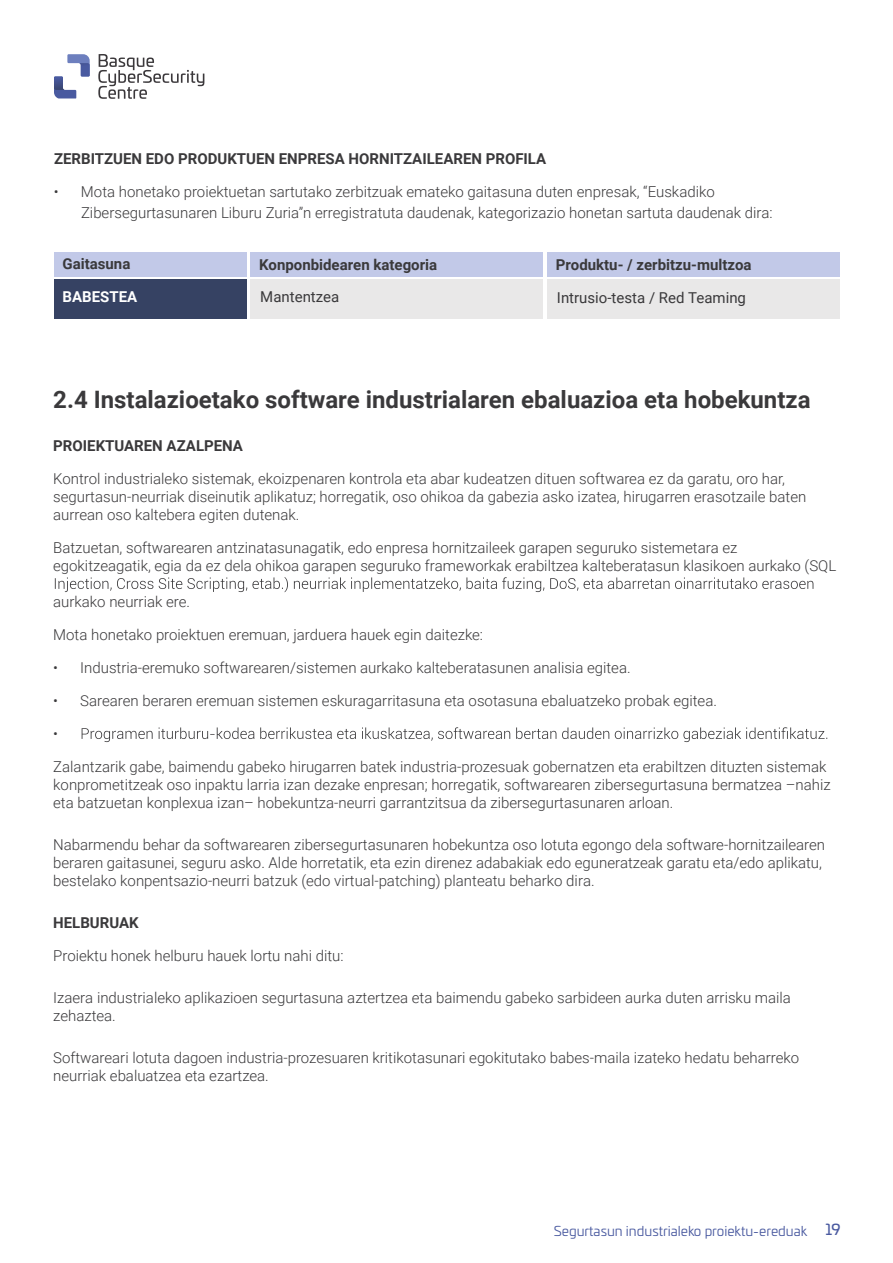
<style>
.page{position:relative;width:893px;height:1263px;background:#fff}
.page>*{position:absolute;margin:0;border:0;box-sizing:border-box;transform-origin:0 0}
.t1{font:700 24px "Roboto";color:#3a393b}
.t2{font:300 15px/18px "Roboto";color:#3a393b}
.t3{font:700 15px "Roboto";color:#3a393b}
.t4{font:15px "Roboto";color:#3a393b}
.t5{font:700 15px "Roboto";color:#fff}
.t6{font:13.5px "Univia Pro";color:#4a5aa0}
.s1{font-size:15px}
</style>
<div class="page">
<svg style="left:54px;top:54px;width:36px;height:44px"></svg>
<svg style="left:98px;top:54px;width:106px;height:45px"></svg>
<svg style="left:55px;top:577px;width:758px;height:15px"></svg>
<svg style="left:82px;top:727px;width:745px;height:15px"></svg>
<div style="left:54px;top:252px;width:192px;height:24px;background:#c2c9e8"></div>
<div style="left:251px;top:252px;width:292px;height:24px;background:#c2c9e8"></div>
<div style="left:547px;top:252px;width:293px;height:24px;background:#c2c9e8"></div>
<div style="left:54px;top:279px;width:192px;height:40px;background:#364263"></div>
<div style="left:251px;top:279px;width:292px;height:40px;background:#e9e8e8"></div>
<div style="left:547px;top:279px;width:293px;height:40px;background:#e9e8e8"></div>
<p class="t3" style="left:54px;top:148px;width:494px">ZERBITZUEN EDO PRODUKTUEN ENPRESA HORNITZAILEAREN PROFILA</p>
<p class="t2" style="left:81px;top:180px;width:693px;line-height:21.6px;text-indent:-27px">• Mota honetako proiektuetan sartutako zerbitzuak emateko gaitasuna duten enpresak, “Euskadiko<br>Zibersegurtasunaren Liburu Zuria”n erregistratuta daudenak, kategorizazio honetan sartuta daudenak dira:</p>
<p class="t3" style="left:63px;top:253px;width:69px">Gaitasuna</p>
<p class="t3" style="left:259px;top:254px;width:179px">Konponbidearen kategoria</p>
<p class="t3" style="left:556px;top:254px;width:197px">Produktu- / zerbitzu-multzoa</p>
<p class="t5" style="left:63px;top:286px;width:76px">BABESTEA</p>
<p class="t4" style="left:260px;top:286px;width:81px">Mantentzea</p>
<p class="t4" style="left:557px;top:287px;width:191px">Intrusio-testa / Red Teaming</p>
<h1 class="t1" style="left:53px;top:383px;width:759px">2.4 Instalazioetako software industrialaren ebaluazioa eta hobekuntza</h1>
<p class="t3" style="left:53px;top:435px;width:191px">PROIEKTUAREN AZALPENA</p>
<p class="t2" style="left:53px;top:469px;width:755px">Kontrol industrialeko sistemak, ekoizpenaren kontrola eta abar kudeatzen dituen softwarea ez da garatu, oro har, segurtasun-neurriak diseinutik aplikatuz; horregatik, oso ohikoa da gabezia asko izatea, hirugarren erasotzaile baten aurrean oso kaltebera egiten dutenak.</p>
<p class="t2" style="left:53px;top:538px;width:785px">Batzuetan, softwarearen antzinatasunagatik, edo enpresa hornitzaileek garapen seguruko sistemetara ez egokitzeagatik, egia da ez dela ohikoa garapen seguruko frameworkak erabiltzea kalteberatasun klasikoen aurkako (SQL</p>
<p class="t2" style="left:53px;top:592px;width:138px">aurkako neurriak ere.</p>
<p class="t2" style="left:53px;top:625px;width:431px">Mota honetako proiektuen eremuan, jarduera hauek egin daitezke:</p>
<p class="t2" style="left:53px;top:658px;width:579px">• Industria-eremuko softwarearen/sistemen aurkako kalteberatasunen analisia egitea.</p>
<p class="t2" style="left:53px;top:691px;width:665px">• Sarearen beraren eremuan sistemen eskuragarritasuna eta osotasuna ebaluatzeko probak egitea.</p>
<p class="t2" style="left:53px;top:724px;width:6px">•</p>
<p class="t2" style="left:53px;top:757px;width:779px">Zalantzarik gabe, baimendu gabeko hirugarren batek industria-prozesuak gobernatzen eta erabiltzen dituzten sistemak konprometitzeak oso inpaktu larria izan dezake enpresan; horregatik, softwarearen zibersegurtasuna bermatzea –nahiz eta batzuetan konplexua izan– hobekuntza-neurri garrantzitsua da zibersegurtasunaren arloan.</p>
<p class="t2" style="left:53px;top:835px;width:773px">Nabarmendu behar da softwarearen zibersegurtasunaren hobekuntza oso lotuta egongo dela software-hornitzailearen beraren gaitasunei, seguru asko. Alde horretatik, eta ezin direnez adabakiak edo eguneratzeak garatu eta/edo aplikatu, bestelako konpentsazio-neurri batzuk (edo virtual-patching) planteatu beharko dira.</p>
<p class="t3" style="left:53px;top:912px;width:87px">HELBURUAK</p>
<p class="t2" style="left:53px;top:946px;width:292px">Proiektu honek helburu hauek lortu nahi ditu:</p>
<p class="t2" style="left:53px;top:988px;width:739px">Izaera industrialeko aplikazioen segurtasuna aztertzea eta baimendu gabeko sarbideen aurka duten arrisku maila zehaztea.</p>
<p class="t2" style="left:53px;top:1048px;width:747px">Softwareari lotuta dagoen industria-prozesuaren kritikotasunari egokitutako babes-maila izateko hedatu beharreko neurriak ebaluatzea eta ezartzea.</p>
<p class="t6" style="left:554px;top:1221px;width:288px">Segurtasun industrialeko proiektu-ereduak <span class="s1">19</span></p>
</div>
